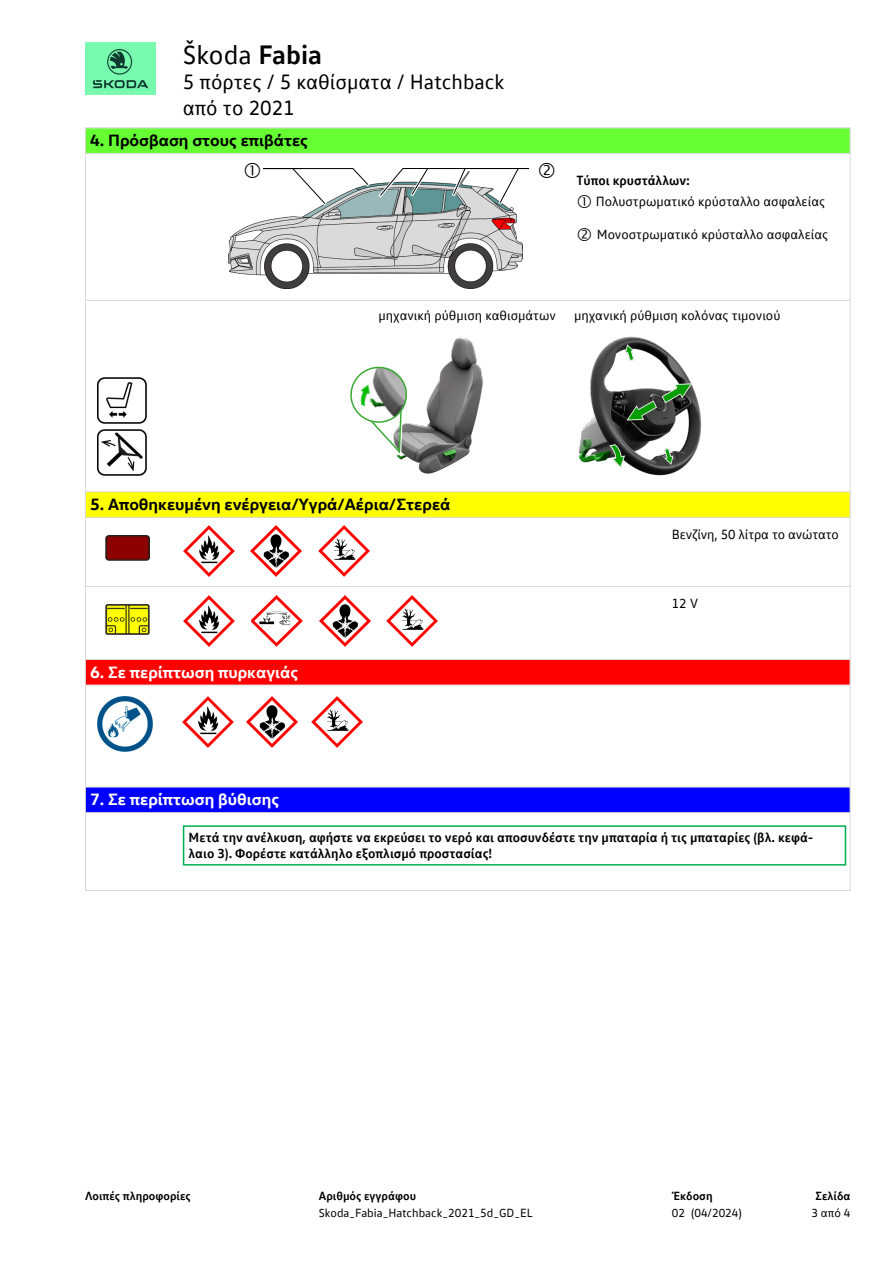
<style>
.page{position:relative;width:893px;height:1263px;background:#fff}
.page>*{position:absolute;margin:0;border:0;box-sizing:border-box;transform-origin:0 0}
.t1{font:27px "VW Text Office";color:#000}
.t2{font:21px/25.5px "VW Text Office";color:#000}
.Kapiteltitel{font:700 16.5px "VW Head Office";color:#000}
.Kapiteltitel_weiß{font:700 16.5px "VW Head Office";color:#fff}
.Text{font:13.5px "VW Text Office";color:#000}
.Hinweistext{font:700 13.5px/16.5px "VW Text Office";color:#000}
.Text_fett{font:700 13.5px "VW Text Office";color:#000}
.Fusszeile{font:12px "VW Text Office";color:#000}
.Fusszeile_fett{font:700 12px "VW Text Office";color:#000}
.s1{font-weight:700}
</style>
<div class="page">
<img style="left:85px;top:43px;width:71px;height:52px">
<img style="left:229px;top:209px;width:294px;height:79px">
<hr style="left:85px;top:128px;width:1px;height:763px;background:#dadada">
<hr style="left:850px;top:128px;width:1px;height:763px;background:#dadada">
<div style="left:85px;top:492px;width:765px;height:25px;background:#ff0"></div>
<div style="left:85px;top:491px;width:765px;height:27px;border:1px solid #dadada"></div>
<img style="left:183px;top:526px;width:51px;height:51px">
<img style="left:250px;top:526px;width:51px;height:51px">
<img style="left:318px;top:526px;width:51px;height:51px">
<img style="left:183px;top:595px;width:51px;height:51px">
<img style="left:319px;top:595px;width:51px;height:52px">
<img style="left:251px;top:595px;width:51px;height:52px">
<img style="left:387px;top:595px;width:51px;height:51px">
<img style="left:106px;top:604px;width:43px;height:30px">
<hr style="left:85px;top:586px;width:765px;height:1px;background:#dadada">
<img style="left:106px;top:536px;width:43px;height:25px">
<img style="left:574px;top:336px;width:135px;height:157px">
<img style="left:409px;top:337px;width:74px;height:137px">
<svg style="left:350px;top:366px;width:59px;height:94px"></svg>
<div style="left:85px;top:128px;width:765px;height:25px;background:#6f3"></div>
<div style="left:85px;top:128px;width:765px;height:26px;border:1px solid #dadada"></div>
<hr style="left:85px;top:890px;width:765px;height:1px;background:#dadada">
<hr style="left:85px;top:300px;width:765px;height:1px;background:#dadada">
<img style="left:97px;top:696px;width:55px;height:55px">
<img style="left:183px;top:696px;width:51px;height:51px">
<img style="left:247px;top:696px;width:51px;height:51px">
<img style="left:311px;top:696px;width:51px;height:51px">
<div style="left:85px;top:659px;width:765px;height:26px;background:#f00"></div>
<div style="left:85px;top:659px;width:765px;height:26px;border:1px solid #dadada"></div>
<div style="left:183px;top:825px;width:663px;height:40px;border:2px solid #00b050"></div>
<div style="left:85px;top:787px;width:765px;height:26px;background:#00f"></div>
<div style="left:85px;top:787px;width:765px;height:26px;border:1px solid #dadada"></div>
<img style="left:98px;top:429px;width:49px;height:47px">
<img style="left:98px;top:377px;width:49px;height:47px">
<svg style="left:263px;top:168px;width:267px;height:41px"></svg>
<h1 class="t1" style="left:183px;top:38px;width:141px">Škoda <span class="s1">Fabia</span></h1>
<h2 class="t2" style="left:183px;top:69px;width:323px">5 πόρτες / 5 καθίσματα / Hatchback από το 2021</h2>
<p class="Kapiteltitel" style="left:90px;top:130px;width:219px">4. Πρόσβαση στους επιβάτες</p>
<p class="Text_fett" style="left:576px;top:172px;width:115px">Τύποι κρυστάλλων:</p>
<p class="Text" style="left:596px;top:193px;width:231px">Πολυστρωματικό κρύσταλλο ασφαλείας</p>
<p class="Text" style="left:597px;top:226px;width:233px">Μονοστρωματικό κρύσταλλο ασφαλείας</p>
<p class="Text" style="left:378px;top:307px;width:179px">μηχανική ρύθμιση καθισμάτων</p>
<p class="Text" style="left:574px;top:307px;width:208px">μηχανική ρύθμιση κολόνας τιμονιού</p>
<p class="Kapiteltitel" style="left:90px;top:494px;width:362px">5. Αποθηκευμένη ενέργεια/Υγρά/Αέρια/Στερεά</p>
<p class="Kapiteltitel_weiß" style="left:90px;top:661px;width:209px">6. Σε περίπτωση πυρκαγιάς</p>
<p class="Kapiteltitel_weiß" style="left:90px;top:789px;width:190px">7. Σε περίπτωση βύθισης</p>
<p class="Text" style="left:672px;top:526px;width:168px">Βενζίνη, 50 λίτρα το ανώτατο</p>
<p class="Text" style="left:672px;top:595px;width:28px">12 V</p>
<p class="Hinweistext" style="left:189px;top:828px;width:626px">Μετά την ανέλκυση, αφήστε να εκρεύσει το νερό και αποσυνδέστε την μπαταρία ή τις μπαταρίες (βλ. κεφά&shy;λαιο 3). Φορέστε κατάλληλο εξοπλισμό προστασίας!</p>
<p class="Fusszeile_fett" style="left:85px;top:1188px;width:107px">Λοιπές πληροφορίες</p>
<p class="Fusszeile_fett" style="left:319px;top:1188px;width:99px">Αριθμός εγγράφου</p>
<p class="Fusszeile" style="left:319px;top:1206px;width:215px">Skoda_Fabia_Hatchback_2021_5d_GD_EL</p>
<p class="Fusszeile_fett" style="left:672px;top:1188px;width:42px">Έκδοση</p>
<p class="Fusszeile" style="left:672px;top:1206px;width:72px">02 (04/2024)</p>
<p class="Fusszeile_fett" style="left:815px;top:1188px;width:37px">Σελίδα</p>
<p class="Fusszeile" style="left:811px;top:1206px;width:41px">3 από 4</p>
</div>
